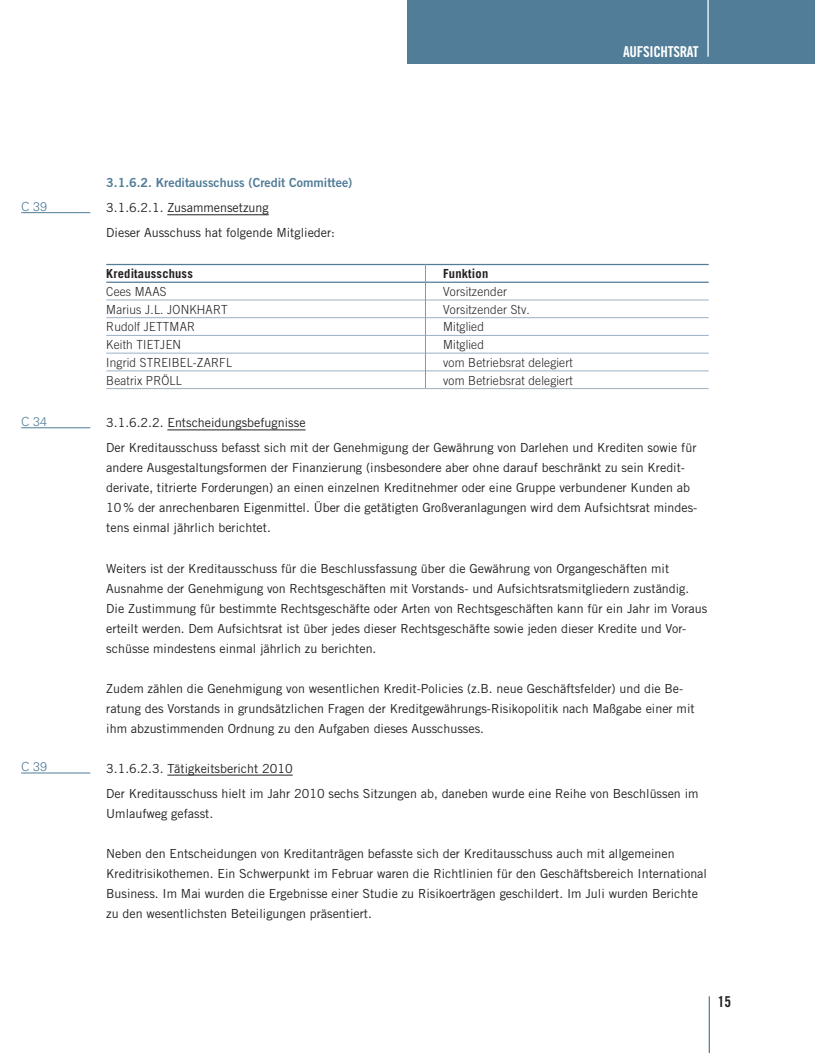
<style>
.page{position:relative;width:815px;height:1053px;background:#fff}
.page>*{position:absolute;margin:0;border:0;box-sizing:border-box;transform-origin:0 0}
.t1{font:15px "Trade Gothic Bold Cond Twenty";letter-spacing:-.02em;color:#fff}
.t2{font:15px "Trade Gothic LT Bold Cond Twenty";color:#231f20}
.t3{font:12.5px/20px "Trade Gothic LT";color:#231f20}
.t4{font:300 12.5px "Trade Gothic LT";letter-spacing:.015em;color:#231f20;scale:.95 1}
.t5{font:12.5px "Trade Gothic LT Bold Two";color:#517d98}
.t6{font:700 12.5px "Trade Gothic LT";letter-spacing:.015em;color:#231f20}
.t7{font:300 12.5px "Univers";color:#517d98}
</style>
<div class="page">
<div style="left:407px;top:0;width:408px;height:64px;background:#517d98"></div>
<hr style="left:709px;top:996px;width:1px;height:56px;background:#517d98">
<hr style="left:707px;top:0;width:2px;height:57px;background:#fff">
<hr style="left:167px;top:214px;width:102px;height:1px;background:#231f20">
<hr style="left:167px;top:429px;width:139px;height:1px;background:#231f20">
<hr style="left:167px;top:774px;width:126px;height:1px;background:#231f20">
<hr style="left:106px;top:264px;width:319px;height:1px;background:#517d98">
<hr style="left:425px;top:264px;width:284px;height:1px;background:#517d98">
<hr style="left:106px;top:281px;width:319px;height:2px;background:#517d98">
<hr style="left:426px;top:281px;width:283px;height:2px;background:#517d98">
<hr style="left:106px;top:300px;width:319px;height:1px;background:#9ab1c4">
<hr style="left:426px;top:300px;width:283px;height:1px;background:#9ab1c4">
<hr style="left:106px;top:317px;width:319px;height:1px;background:#9ab1c4">
<hr style="left:426px;top:317px;width:283px;height:1px;background:#9ab1c4">
<hr style="left:106px;top:335px;width:319px;height:1px;background:#9ab1c4">
<hr style="left:426px;top:335px;width:283px;height:1px;background:#9ab1c4">
<hr style="left:106px;top:353px;width:319px;height:1px;background:#9ab1c4">
<hr style="left:426px;top:353px;width:283px;height:1px;background:#9ab1c4">
<hr style="left:106px;top:370px;width:319px;height:1px;background:#9ab1c4">
<hr style="left:106px;top:388px;width:319px;height:1px;background:#9ab1c4">
<hr style="left:426px;top:370px;width:283px;height:1px;background:#9ab1c4">
<hr style="left:425px;top:388px;width:284px;height:1px;background:#9ab1c4">
<svg style="left:425px;top:265px;width:1px;height:123px"></svg>
<hr style="left:21px;top:212px;width:69px;height:1px;background:#517d98">
<hr style="left:21px;top:427px;width:69px;height:1px;background:#517d98">
<hr style="left:21px;top:772px;width:69px;height:1px;background:#517d98">
<p class="t7" style="left:21px;top:198px;width:27px">C 39</p>
<p class="t7" style="left:21px;top:413px;width:27px">C 34</p>
<p class="t7" style="left:21px;top:758px;width:27px">C 39</p>
<p class="t1" style="left:623px;top:42px;width:77px">AUFSICHTSRAT</p>
<p class="t5" style="left:106px;top:175px;width:248px">3.1.6.2. Kreditausschuss (Credit Committee)</p>
<p class="t3" style="left:106px;top:195px;width:230px;line-height:25px">3.1.6.2.1. Zusammensetzung<br>Dieser Ausschuss hat folgende Mitglieder:</p>
<p class="t6" style="left:106px;top:266px;width:88px">Kreditausschuss</p>
<p class="t6" style="left:443px;top:266px;width:47px">Funktion</p>
<p class="t4" style="left:106px;top:284px;width:65px">Cees MAAS</p>
<p class="t4" style="left:443px;top:284px;width:69px">Vorsitzender</p>
<p class="t4" style="left:106px;top:302px;width:129px">Marius J.L. JONKHART</p>
<p class="t4" style="left:443px;top:302px;width:93px">Vorsitzender Stv.</p>
<p class="t4" style="left:106px;top:319px;width:95px">Rudolf JETTMAR</p>
<p class="t4" style="left:443px;top:319px;width:44px">Mitglied</p>
<p class="t4" style="left:106px;top:337px;width:80px">Keith TIETJEN</p>
<p class="t4" style="left:443px;top:337px;width:44px">Mitglied</p>
<p class="t4" style="left:106px;top:355px;width:134px">Ingrid STREIBEL-ZARFL</p>
<p class="t4" style="left:443px;top:355px;width:138px">vom Betriebsrat delegiert</p>
<p class="t4" style="left:106px;top:373px;width:81px">Beatrix PRÖLL</p>
<p class="t4" style="left:443px;top:373px;width:138px">vom Betriebsrat delegiert</p>
<p class="t3" style="left:106px;top:410px;width:592px;line-height:25px">3.1.6.2.2. Entscheidungsbefugnisse<br>Der Kreditausschuss befasst sich mit der Genehmigung der Gewährung von Darlehen und Krediten sowie für</p>
<p class="t3" style="left:106px;top:458px;width:593px">andere Ausgestaltungsformen der Finanzierung (insbesondere aber ohne darauf beschränkt zu sein Kredit&shy;derivate, titrierte Forderungen) an einen einzelnen Kreditnehmer oder eine Gruppe verbundener Kunden ab 10% der anrechenbaren Eigenmittel. Über die getätigten Großveranlagungen wird dem Aufsichtsrat mindes&shy;tens einmal jährlich berichtet.</p>
<p class="t3" style="left:106px;top:558px;width:603px">Weiters ist der Kreditausschuss für die Beschlussfassung über die Gewährung von Organgeschäften mit Ausnahme der Genehmigung von Rechtsgeschäften mit Vorstands- und Aufsichtsratsmitgliedern zuständig.<br>Die Zustimmung für bestimmte Rechtsgeschäfte oder Arten von Rechtsgeschäften kann für ein Jahr im Voraus erteilt werden. Dem Aufsichtsrat ist über jedes dieser Rechtsgeschäfte sowie jeden dieser Kredite und Vor&shy;schüsse mindestens einmal jährlich zu berichten.</p>
<p class="t3" style="left:106px;top:678px;width:590px">Zudem zählen die Genehmigung von wesentlichen Kredit-Policies (z.B. neue Geschäftsfelder) und die Be&shy;ratung des Vorstands in grundsätzlichen Fragen der Kreditgewährungs-Risikopolitik nach Maßgabe einer mit ihm abzustimmenden Ordnung zu den Aufgaben dieses Ausschusses.</p>
<p class="t3" style="left:106px;top:755px;width:594px;line-height:25px">3.1.6.2.3. Tätigkeitsbericht 2010<br>Der Kreditausschuss hielt im Jahr 2010 sechs Sitzungen ab, daneben wurde eine Reihe von Beschlüssen im</p>
<p class="t3" style="left:106px;top:803px;width:108px">Umlaufweg gefasst.</p>
<p class="t3" style="left:106px;top:843px;width:602px">Neben den Entscheidungen von Kreditanträgen befasste sich der Kreditausschuss auch mit allgemeinen Kreditrisikothemen. Ein Schwerpunkt im Februar waren die Richtlinien für den Geschäftsbereich International Business. Im Mai wurden die Ergebnisse einer Studie zu Risikoerträgen geschildert. Im Juli wurden Berichte zu den wesentlichsten Beteiligungen präsentiert.</p>
<p class="t2" style="left:718px;top:992px;width:15px">15</p>
</div>
